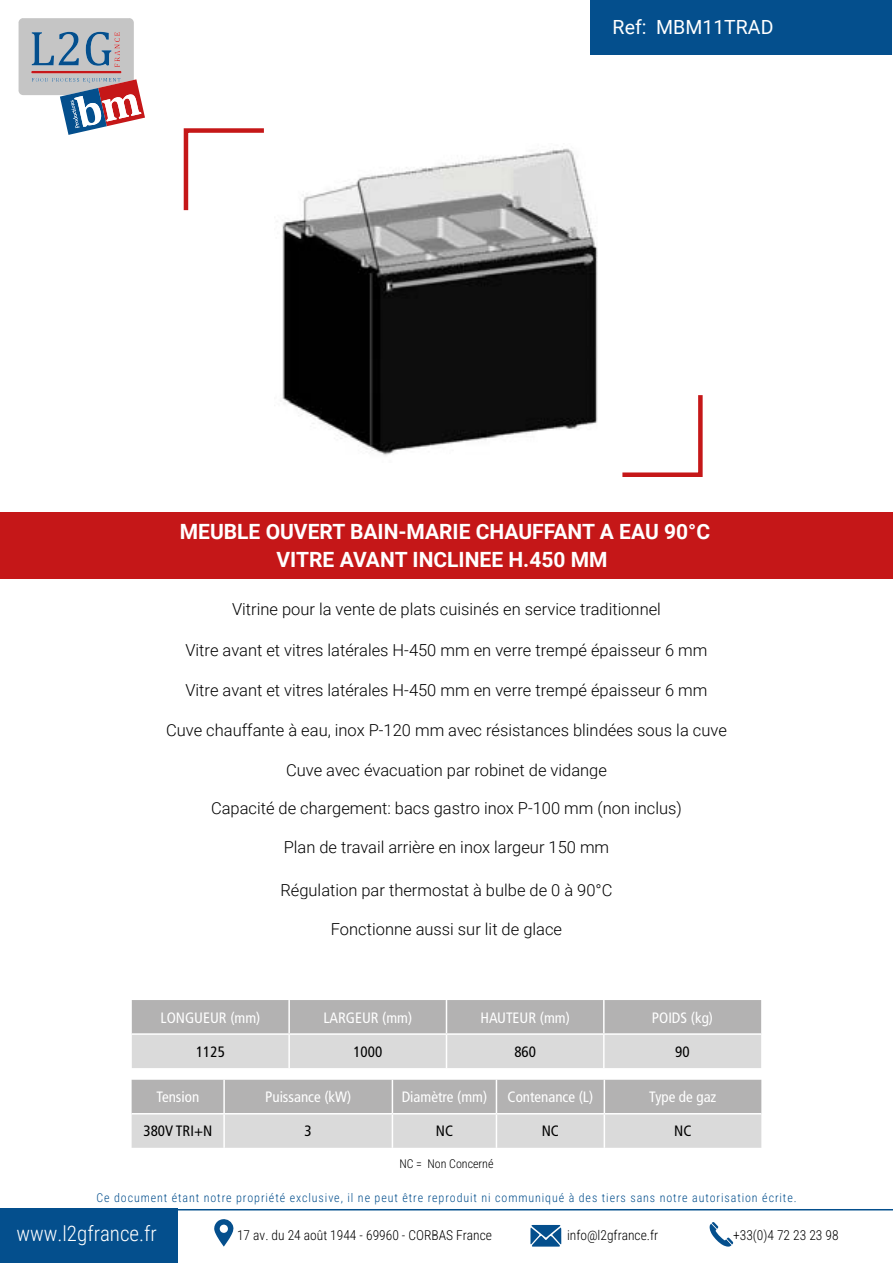
<style>
.page{position:relative;width:893px;height:1263px;background:#fff}
.page>*{position:absolute;margin:0;border:0;box-sizing:border-box;transform-origin:0 0}
.t1{font:700 21px/27.9px "Roboto";color:#fff;text-align:center}
.t2{font:21px "Roboto Condensed";color:#fff}
.t3{font:19.5px "Roboto";color:#fff}
.t4{font:300 16.5px "Roboto";color:#000}
.t5{font:condensed 15px "Frutiger LT Std";color:#fff}
.t6{font:condensed 15px "Frutiger LT Std";color:#000}
.t7{font:13.5px "Roboto Condensed";color:#000}
.t8{font:12px "Roboto Condensed";letter-spacing:.075em;color:#044f8d}
.t9{font:12px "Roboto Condensed";color:#000}
</style>
<div class="page">
<div style="left:0;top:513px;width:893px;height:66px;background:#c51718"></div>
<svg style="left:622px;top:395px;width:81px;height:82px"></svg>
<svg style="left:183px;top:128px;width:81px;height:83px"></svg>
<svg style="left:18px;top:18px;width:127px;height:117px"></svg>
<div style="left:590px;top:0;width:301px;height:54px;background:#044f8d"></div>
<div style="left:0;top:1209px;width:178px;height:54px;background:#044f8d"></div>
<hr style="left:178px;top:1209px;width:715px;height:1px;background:#044f8d">
<svg style="left:214px;top:1219px;width:20px;height:27px"></svg>
<svg style="left:530px;top:1225px;width:31px;height:21px"></svg>
<svg style="left:710px;top:1222px;width:23px;height:24px"></svg>
<img style="left:280px;top:148px;width:318px;height:308px">
<svg style="left:132px;top:1000px;width:629px;height:68px;background:#c6c6c6"></svg>
<hr style="left:288px;top:1000px;width:2px;height:33px;background:#fff">
<hr style="left:446px;top:1000px;width:1px;height:33px;background:#fff">
<hr style="left:603px;top:1000px;width:2px;height:33px;background:#fff">
<hr style="left:132px;top:1033px;width:157px;height:2px;background:#fff">
<hr style="left:289px;top:1033px;width:157px;height:2px;background:#fff">
<hr style="left:288px;top:1035px;width:2px;height:33px;background:#fff">
<hr style="left:446px;top:1033px;width:158px;height:2px;background:#fff">
<hr style="left:446px;top:1035px;width:1px;height:33px;background:#fff">
<hr style="left:604px;top:1033px;width:157px;height:2px;background:#fff">
<hr style="left:603px;top:1035px;width:2px;height:33px;background:#fff">
<svg style="left:132px;top:1080px;width:629px;height:68px;background:#c7c6c6"></svg>
<hr style="left:223px;top:1080px;width:2px;height:33px;background:#fff">
<hr style="left:392px;top:1080px;width:1px;height:33px;background:#fff">
<hr style="left:496px;top:1080px;width:1px;height:33px;background:#fff">
<hr style="left:604px;top:1080px;width:1px;height:33px;background:#fff">
<hr style="left:132px;top:1113px;width:92px;height:1px;background:#fff">
<hr style="left:224px;top:1113px;width:168px;height:1px;background:#fff">
<hr style="left:223px;top:1114px;width:2px;height:34px;background:#fff">
<hr style="left:392px;top:1113px;width:104px;height:1px;background:#fff">
<hr style="left:392px;top:1114px;width:1px;height:34px;background:#fff">
<hr style="left:496px;top:1113px;width:108px;height:1px;background:#fff">
<hr style="left:496px;top:1114px;width:1px;height:34px;background:#fff">
<hr style="left:604px;top:1113px;width:157px;height:1px;background:#fff">
<hr style="left:604px;top:1114px;width:1px;height:34px;background:#fff">
<p class="t3" style="left:613px;top:13px;width:35px">Ref:</p>
<p class="t3" style="left:656px;top:13px;width:119px">MBM11TRAD</p>
<p class="t1" style="left:180px;top:516px;width:532px">MEUBLE OUVERT BAIN-MARIE CHAUFFANT A EAU 90°C<br>VITRE AVANT INCLINEE H.450 MM</p>
<p class="t4" style="left:232px;top:598px;width:430px">Vitrine pour la vente de plats cuisinés en service traditionnel</p>
<p class="t4" style="left:185px;top:638px;width:524px">Vitre avant et vitres latérales H-450 mm en verre trempé épaisseur 6 mm</p>
<p class="t4" style="left:185px;top:678px;width:524px">Vitre avant et vitres latérales H-450 mm en verre trempé épaisseur 6 mm</p>
<p class="t4" style="left:166px;top:718px;width:562px">Cuve chauffante à eau, inox P-120 mm avec résistances blindées sous la cuve</p>
<p class="t4" style="left:286px;top:758px;width:322px">Cuve avec évacuation par robinet de vidange</p>
<p class="t4" style="left:211px;top:797px;width:472px">Capacité de chargement: bacs gastro inox P-100 mm (non inclus)</p>
<p class="t4" style="left:284px;top:836px;width:327px">Plan de travail arrière en inox largeur 150 mm</p>
<p class="t4" style="left:280px;top:879px;width:334px">Régulation par thermostat à bulbe de 0 à 90°C</p>
<p class="t4" style="left:331px;top:917px;width:233px">Fonctionne aussi sur lit de glace</p>
<p class="t5" style="left:161px;top:1009px;width:101px">LONGUEUR (mm)</p>
<p class="t5" style="left:323px;top:1009px;width:90px">LARGEUR (mm)</p>
<p class="t5" style="left:480px;top:1009px;width:91px">HAUTEUR (mm)</p>
<p class="t5" style="left:652px;top:1009px;width:63px">POIDS (kg)</p>
<p class="t6" style="left:196px;top:1043px;width:30px">1125</p>
<p class="t6" style="left:353px;top:1043px;width:30px">1000</p>
<p class="t6" style="left:514px;top:1043px;width:23px">860</p>
<p class="t6" style="left:675px;top:1043px;width:16px">90</p>
<p class="t5" style="left:156px;top:1088px;width:44px">Tension</p>
<p class="t5" style="left:265px;top:1088px;width:88px">Puissance (kW)</p>
<p class="t5" style="left:402px;top:1088px;width:87px">Diamètre (mm)</p>
<p class="t5" style="left:508px;top:1088px;width:87px">Contenance (L)</p>
<p class="t5" style="left:649px;top:1088px;width:69px">Type de gaz</p>
<p class="t6" style="left:144px;top:1122px;width:70px">380V TRI+N</p>
<p class="t6" style="left:305px;top:1122px;width:9px">3</p>
<p class="t6" style="left:436px;top:1122px;width:19px">NC</p>
<p class="t6" style="left:542px;top:1122px;width:19px">NC</p>
<p class="t6" style="left:674px;top:1122px;width:19px">NC</p>
<p class="t9" style="left:399px;top:1156px;width:96px">NC = Non Concerné</p>
<p class="t8" style="left:97px;top:1190px;width:702px">Ce document étant notre propriété exclusive, il ne peut être reproduit ni communiqué à des tiers sans notre autorisation écrite.</p>
<p class="t2" style="left:16px;top:1218px;width:142px">www.l2gfrance.fr</p>
<p class="t7" style="left:237px;top:1226px;width:256px">17 av. du 24 août 1944 - 69960 - CORBAS France</p>
<p class="t7" style="left:567px;top:1226px;width:93px">info@l2gfrance.fr</p>
<p class="t7" style="left:733px;top:1226px;width:107px">+33(0)4 72 23 23 98</p>
</div>
